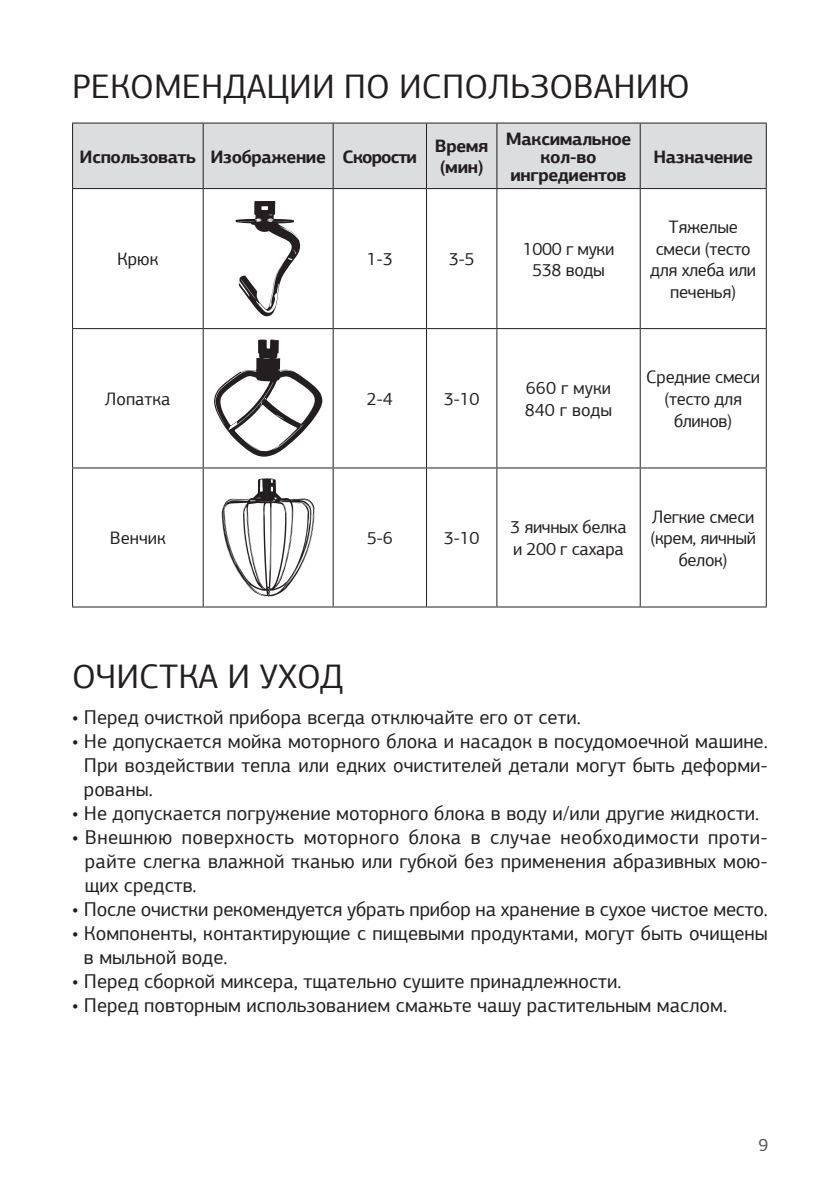
<style>
.page{position:relative;width:840px;height:1191px;background:#fff}
.page>*{position:absolute;margin:0;border:0;box-sizing:border-box;transform-origin:0 0}
.t1{font:34px "PF Agora Sans Pro";color:#231f20}
.t2{font:20px/24px "PF Agora Sans Pro";color:#231f20;text-align:justify}
.t3{font:18px/21.6px "PF Agora Sans Pro";letter-spacing:-.02em;color:#231f20;text-align:center}
.t4{font:700 18px/18px "PF Agora Sans Pro";letter-spacing:-.02em;color:#231f20}
.t5{font:18px/21.6px "PF Agora Sans Pro";color:#231f20}
.t6{font:18px "PF Agora Sans Pro";color:#4b4c4d}
</style>
<div class="page">
<div style="left:73px;top:124px;width:692px;height:64px;background:#dcdddf"></div>
<hr style="left:72px;top:123px;width:131px;height:1px;background:#231f20">
<hr style="left:72px;top:124px;width:1px;height:64px;background:#231f20">
<hr style="left:203px;top:123px;width:130px;height:1px;background:#231f20">
<hr style="left:202px;top:124px;width:1px;height:64px;background:#231f20">
<hr style="left:333px;top:123px;width:93px;height:1px;background:#231f20">
<hr style="left:332px;top:124px;width:1px;height:64px;background:#231f20">
<hr style="left:426px;top:123px;width:70px;height:1px;background:#231f20">
<hr style="left:426px;top:124px;width:1px;height:64px;background:#231f20">
<hr style="left:496px;top:123px;width:143px;height:1px;background:#231f20">
<hr style="left:496px;top:124px;width:1px;height:64px;background:#231f20">
<hr style="left:639px;top:123px;width:127px;height:1px;background:#231f20">
<hr style="left:639px;top:124px;width:1px;height:64px;background:#231f20">
<hr style="left:765px;top:124px;width:1px;height:64px;background:#231f20">
<hr style="left:72px;top:188px;width:131px;height:1px;background:#231f20">
<hr style="left:72px;top:189px;width:1px;height:139px;background:#231f20">
<hr style="left:203px;top:188px;width:130px;height:1px;background:#231f20">
<hr style="left:202px;top:189px;width:1px;height:139px;background:#231f20">
<hr style="left:333px;top:188px;width:93px;height:1px;background:#231f20">
<hr style="left:332px;top:189px;width:1px;height:139px;background:#231f20">
<hr style="left:426px;top:188px;width:70px;height:1px;background:#231f20">
<hr style="left:426px;top:189px;width:1px;height:139px;background:#231f20">
<hr style="left:496px;top:188px;width:143px;height:1px;background:#231f20">
<hr style="left:496px;top:189px;width:1px;height:139px;background:#231f20">
<hr style="left:639px;top:188px;width:127px;height:1px;background:#231f20">
<hr style="left:639px;top:189px;width:1px;height:139px;background:#231f20">
<hr style="left:765px;top:189px;width:1px;height:139px;background:#231f20">
<hr style="left:72px;top:328px;width:131px;height:1px;background:#231f20">
<hr style="left:72px;top:329px;width:1px;height:138px;background:#231f20">
<hr style="left:203px;top:328px;width:130px;height:1px;background:#231f20">
<hr style="left:202px;top:329px;width:1px;height:138px;background:#231f20">
<hr style="left:333px;top:328px;width:93px;height:1px;background:#231f20">
<hr style="left:332px;top:329px;width:1px;height:138px;background:#231f20">
<hr style="left:426px;top:328px;width:70px;height:1px;background:#231f20">
<hr style="left:426px;top:329px;width:1px;height:138px;background:#231f20">
<hr style="left:496px;top:328px;width:143px;height:1px;background:#231f20">
<hr style="left:496px;top:329px;width:1px;height:138px;background:#231f20">
<hr style="left:639px;top:328px;width:127px;height:1px;background:#231f20">
<hr style="left:639px;top:329px;width:1px;height:138px;background:#231f20">
<hr style="left:765px;top:329px;width:1px;height:138px;background:#231f20">
<hr style="left:72px;top:467px;width:131px;height:1px;background:#231f20">
<hr style="left:72px;top:468px;width:1px;height:138px;background:#231f20">
<hr style="left:203px;top:467px;width:130px;height:1px;background:#231f20">
<hr style="left:202px;top:468px;width:1px;height:138px;background:#231f20">
<hr style="left:333px;top:467px;width:93px;height:1px;background:#231f20">
<hr style="left:332px;top:468px;width:1px;height:138px;background:#231f20">
<hr style="left:426px;top:467px;width:70px;height:1px;background:#231f20">
<hr style="left:426px;top:468px;width:1px;height:138px;background:#231f20">
<hr style="left:496px;top:467px;width:143px;height:1px;background:#231f20">
<hr style="left:496px;top:468px;width:1px;height:138px;background:#231f20">
<hr style="left:639px;top:467px;width:127px;height:1px;background:#231f20">
<hr style="left:639px;top:468px;width:1px;height:138px;background:#231f20">
<hr style="left:765px;top:468px;width:1px;height:138px;background:#231f20">
<hr style="left:72px;top:606px;width:131px;height:1px;background:#231f20">
<hr style="left:203px;top:606px;width:130px;height:1px;background:#231f20">
<hr style="left:333px;top:606px;width:93px;height:1px;background:#231f20">
<hr style="left:426px;top:606px;width:70px;height:1px;background:#231f20">
<hr style="left:496px;top:606px;width:143px;height:1px;background:#231f20">
<hr style="left:639px;top:606px;width:127px;height:1px;background:#231f20">
<svg style="left:235px;top:201px;width:66px;height:115px"></svg>
<svg style="left:214px;top:339px;width:108px;height:118px"></svg>
<svg style="left:221px;top:478px;width:93px;height:118px"></svg>
<h1 class="t1" style="left:72px;top:66px;width:619px">РЕКОМЕНДАЦИИ ПО ИСПОЛЬЗОВАНИЮ</h1>
<p class="t4" style="left:80px;top:147px;width:339px">Использовать Изображение Скорости</p>
<p class="t4" style="left:434px;top:135px;width:55px;line-height:21.6px">Время (мин)</p>
<p class="t4" style="left:505px;top:129px;width:127px;text-align:center">Максимальное кол-во ингредиентов</p>
<p class="t3" style="left:117px;top:248px;width:43px">Крюк</p>
<p class="t3" style="left:366px;top:248px;width:27px">1-3</p>
<p class="t3" style="left:448px;top:248px;width:27px">3-5</p>
<p class="t3" style="left:522px;top:238px;width:93px">1000 г муки<br>538 воды</p>
<p class="t4" style="left:653px;top:147px;width:101px">Назначение</p>
<p class="t3" style="left:649px;top:216px;width:107px">Тяжелые смеси (тесто для хлеба или печенья)</p>
<p class="t5" style="left:105px;top:388px;width:67px">Лопатка</p>
<p class="t3" style="left:366px;top:388px;width:27px">2-4</p>
<p class="t3" style="left:443px;top:388px;width:37px">3-10</p>
<p class="t5" style="left:524px;top:377px;width:89px">660 г муки<br>840 г воды</p>
<p class="t3" style="left:646px;top:366px;width:115px">Средние смеси (тесто для блинов)</p>
<p class="t3" style="left:110px;top:527px;width:58px">Венчик</p>
<p class="t3" style="left:366px;top:527px;width:27px">5-6</p>
<p class="t3" style="left:443px;top:527px;width:37px">3-10</p>
<p class="t3" style="left:510px;top:516px;width:118px;text-align:left">3 яичных белка и 200 г сахара</p>
<p class="t3" style="left:650px;top:506px;width:107px">Легкие смеси (крем, яичный белок)</p>
<h1 class="t1" style="left:72px;top:656px;width:273px">ОЧИСТКА И УХОД</h1>
<p class="t2" style="left:72px;top:705px;width:510px">• Перед очисткой прибора всегда отключайте его от сети.</p>
<p class="t2" style="left:84px;top:729px;width:685px;text-indent:-12px">• Не допускается мойка моторного блока и насадок в посудомоечной машине.<br>При воздействии тепла или едких очистителей детали могут быть деформи&shy;рованы.</p>
<p class="t2" style="left:72px;top:801px;width:688px">• Не допускается погружение моторного блока в воду и/или другие жидкости.</p>
<p class="t2" style="left:85px;top:825px;width:684px;text-indent:-13px">• Внешнюю поверхность моторного блока в случае необходимости проти&shy;райте слегка влажной тканью или губкой без применения абразивных мою&shy;щих средств.</p>
<p class="t2" style="left:72px;top:897px;width:697px">• После очистки рекомендуется убрать прибор на хранение в сухое чистое место.</p>
<p class="t2" style="left:84px;top:921px;width:685px;text-indent:-12px">• Компоненты, контактирующие с пищевыми продуктами, могут быть очищены в мыльной воде.</p>
<p class="t2" style="left:72px;top:969px;width:550px">• Перед сборкой миксера, тщательно сушите принадлежности.</p>
<p class="t2" style="left:72px;top:993px;width:656px">• Перед повторным использованием смажьте чашу растительным маслом.</p>
<p class="t6" style="left:758px;top:1133px;width:12px">9</p>
</div>
